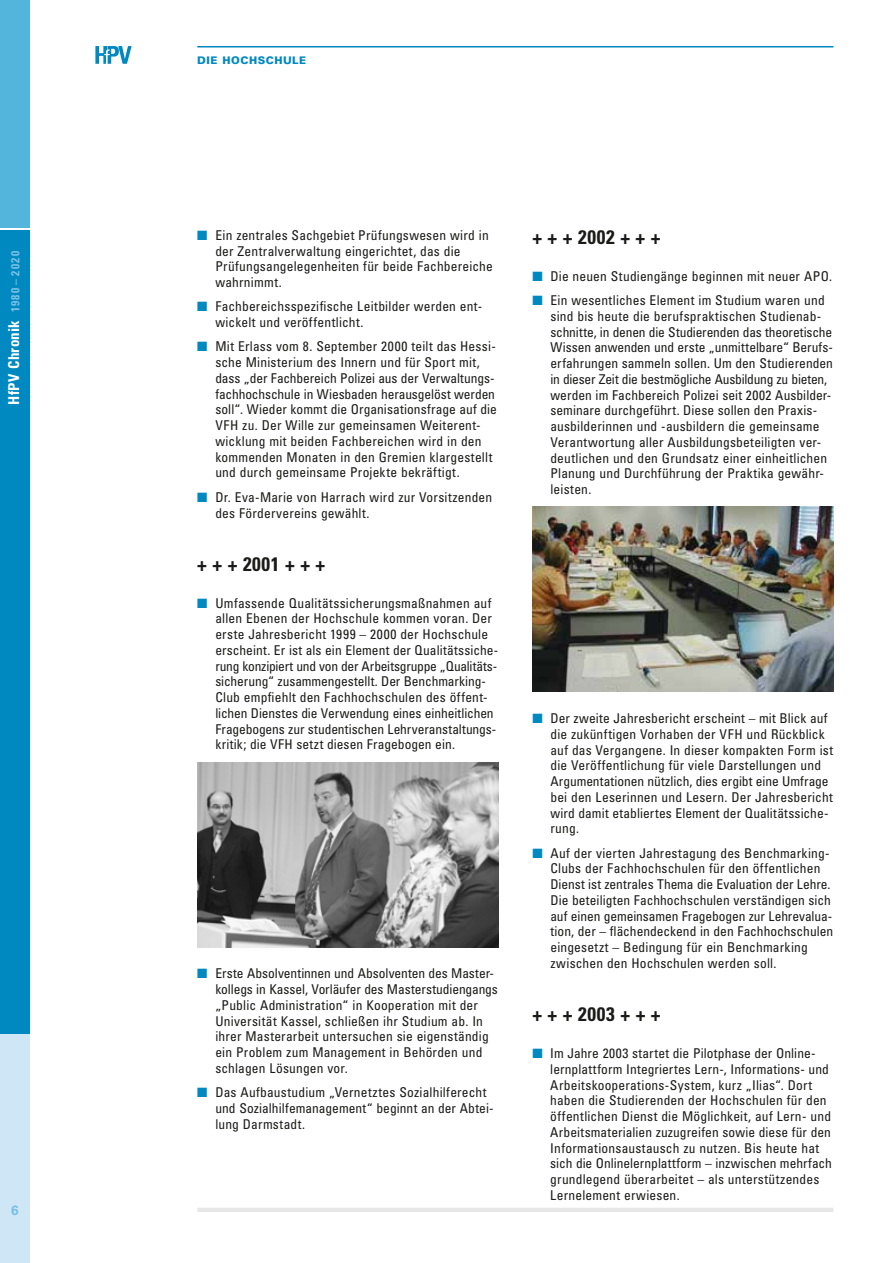
<style>
.page{position:relative;width:893px;height:1263px;background:#fff}
.page>*{position:absolute;margin:0;border:0;box-sizing:border-box;transform-origin:0 0}
.t1{font:700 condensed 19.5px "Univers LT Std";letter-spacing:.035em;color:#1a1a18}
.t2{font:700 condensed 15px "Univers LT Std";letter-spacing:.015em;color:#fff}
.t3{font:condensed 13.5px/15.8px "Univers LT Std";letter-spacing:.01em;color:#1a1a18}
.t4{font:700 13.5px "Univers LT Std";color:#79c1e3}
.t5{font:900 10.5px "Univers LT Std";letter-spacing:.045em;color:#0088c1}
.s1{font-size:11.7px;color:#79c1e3}
.s2{color:#0088c1}
</style>
<div class="page">
<div style="left:0;top:1033px;width:30px;height:230px;background:#cee6f5"></div>
<div style="left:0;top:230px;width:30px;height:803px;background:#0088c1"></div>
<svg style="left:95px;top:46px;width:37px;height:18px"></svg>
<hr style="left:197px;top:1208px;width:636px;height:4px;background:#e7e7e7">
<div style="left:0;top:0;width:30px;height:227px;background:#53b4dc"></div>
<hr style="left:197px;top:46px;width:636px;height:1px;background:#0088c1">
<img style="left:198px;top:762px;width:301px;height:185px">
<img style="left:532px;top:507px;width:301px;height:185px">
<p class="t2" style="left:5px;top:405px;width:156px;rotate:-90deg">HfPV Chronik <span class="s1">1980 – 2020</span></p>
<p class="t4" style="left:11px;top:1203px;width:9px">6</p>
<p class="t5" style="left:197px;top:53px;width:110px">DIE HOCHSCHULE</p>
<p class="t3" style="left:215px;top:227px;width:279px;text-indent:-18px"><span class="s2">■</span> Ein zentrales Sachgebiet Prüfungswesen wird in der Zentralverwaltung eingerichtet, das die Prüfungsangelegenheiten für beide Fachbereiche wahrnimmt.</p>
<p class="t3" style="left:215px;top:299px;width:267px;text-indent:-18px"><span class="s2">■</span> Fachbereichsspezifische Leitbilder werden ent&shy;wickelt und veröffentlicht.</p>
<p class="t3" style="left:215px;top:339px;width:283px;text-indent:-18px"><span class="s2">■</span> Mit Erlass vom 8. September 2000 teilt das Hessi&shy;sche Ministerium des Innern und für Sport mit, dass „der Fachbereich Polizei aus der Verwaltungs&shy;fachhochschule in Wiesbaden herausgelöst werden soll“. Wieder kommt die Organisationsfrage auf die VFH zu. Der Wille zur gemeinsamen Weiterent&shy;wicklung mit beiden Fachbereichen wird in den kommenden Monaten in den Gremien klargestellt und durch gemeinsame Projekte bekräftigt.</p>
<p class="t3" style="left:215px;top:489px;width:278px;text-indent:-18px"><span class="s2">■</span> Dr. Eva-Marie von Harrach wird zur Vorsitzenden des Fördervereins gewählt.</p>
<h1 class="t1" style="left:197px;top:552px;width:130px">+ + + 2001 + + +</h1>
<p class="t3" style="left:215px;top:595px;width:284px;text-indent:-18px"><span class="s2">■</span> Umfassende Qualitätssicherungsmaßnahmen auf allen Ebenen der Hochschule kommen voran. Der erste Jahresbericht 1999 – 2000 der Hochschule erscheint. Er ist als ein Element der Qualitätssiche&shy;rung konzipiert und von der Arbeitsgruppe „Qualitäts&shy;sicherung“ zusammengestellt. Der Benchmarking-Club empfiehlt den Fachhochschulen des öffent&shy;lichen Dienstes die Verwendung eines einheitlichen Fragebogens zur studentischen Lehrveranstaltungs&shy;kritik; die VFH setzt diesen Fragebogen ein.</p>
<p class="t3" style="left:215px;top:965px;width:284px;text-indent:-18px"><span class="s2">■</span> Erste Absolventinnen und Absolventen des Master&shy;kollegs in Kassel, Vorläufer des Masterstudiengangs „Public Administration“ in Kooperation mit der Universität Kassel, schließen ihr Studium ab. In ihrer Masterarbeit untersuchen sie eigenständig ein Problem zum Management in Behörden und schlagen Lösungen vor.</p>
<p class="t3" style="left:215px;top:1084px;width:280px;text-indent:-18px"><span class="s2">■</span> Das Aufbaustudium „Vernetztes Sozialhilferecht und Sozialhilfemanagement“ beginnt an der Abtei&shy;lung Darmstadt.</p>
<h1 class="t1" style="left:532px;top:225px;width:130px">+ + + 2002 + + +</h1>
<p class="t3" style="left:532px;top:268px;width:301px"><span class="s2">■</span> Die neuen Studiengänge beginnen mit neuer APO.</p>
<p class="t3" style="left:550px;top:292px;width:284px;text-indent:-18px"><span class="s2">■</span> Ein wesentliches Element im Studium waren und sind bis heute die berufspraktischen Studienab&shy;schnitte, in denen die Studierenden das theoretische Wissen anwenden und erste „unmittelbare“ Berufs&shy;erfahrungen sammeln sollen. Um den Studierenden in dieser Zeit die bestmögliche Ausbildung zu bieten, werden im Fachbereich Polizei seit 2002 Ausbilder&shy;seminare durchgeführt. Diese sollen den Praxis&shy;ausbilderinnen und -ausbildern die gemeinsame Verantwortung aller Ausbildungsbeteiligten ver&shy;deutlichen und den Grundsatz einer einheitlichen Planung und Durchführung der Praktika gewähr&shy;leisten.</p>
<p class="t3" style="left:550px;top:710px;width:284px;text-indent:-18px"><span class="s2">■</span> Der zweite Jahresbericht erscheint – mit Blick auf die zukünftigen Vorhaben der VFH und Rückblick auf das Vergangene. In dieser kompakten Form ist die Veröffentlichung für viele Darstellungen und Argumentationen nützlich, dies ergibt eine Umfrage bei den Leserinnen und Lesern. Der Jahresbericht wird damit etabliertes Element der Qualitätssiche&shy;rung.</p>
<p class="t3" style="left:550px;top:845px;width:284px;text-indent:-18px"><span class="s2">■</span> Auf der vierten Jahrestagung des Benchmarking-Clubs der Fachhochschulen für den öffentlichen Dienst ist zentrales Thema die Evaluation der Lehre.<br>Die beteiligten Fachhochschulen verständigen sich auf einen gemeinsamen Fragebogen zur Lehrevalua&shy;tion, der – flächendeckend in den Fachhochschulen eingesetzt – Bedingung für ein Benchmarking zwischen den Hochschulen werden soll.</p>
<h1 class="t1" style="left:532px;top:1002px;width:130px">+ + + 2003 + + +</h1>
<p class="t3" style="left:550px;top:1045px;width:283px;text-indent:-18px"><span class="s2">■</span> Im Jahre 2003 startet die Pilotphase der Online&shy;lernplattform Integriertes Lern-, Informations- und Arbeitskooperations-System, kurz „Ilias“. Dort haben die Studierenden der Hochschulen für den öffentlichen Dienst die Möglichkeit, auf Lern- und Arbeitsmaterialien zuzugreifen sowie diese für den Informationsaustausch zu nutzen. Bis heute hat sich die Onlinelernplattform – inzwischen mehrfach grundlegend überarbeitet – als unterstützendes Lernelement erwiesen.</p>
</div>
